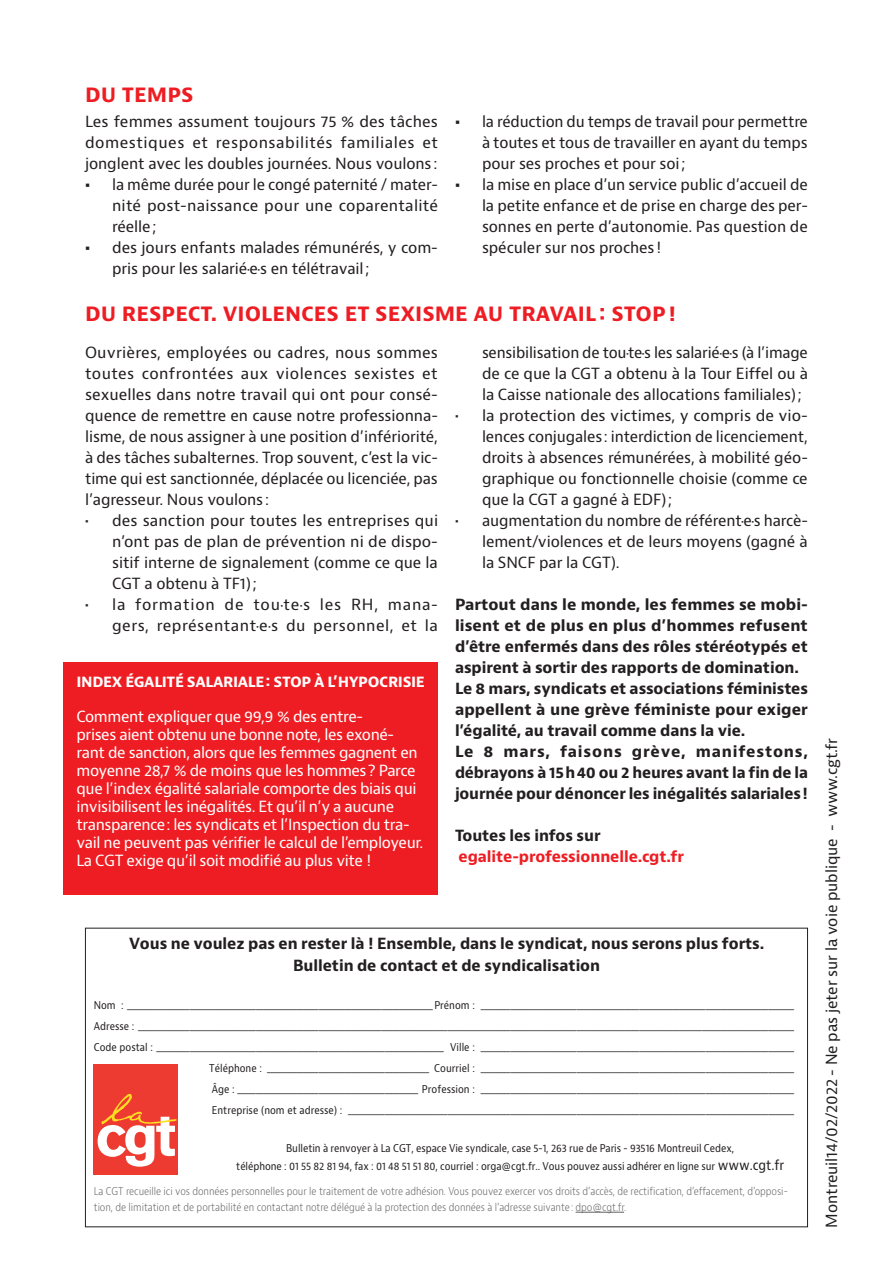
<style>
.page{position:relative;width:893px;height:1263px;background:#fff}
.page>*{position:absolute;margin:0;border:0;box-sizing:border-box;transform-origin:0 0}
.Style_de_paragraphe{font:700 21px "Bernino Sans";color:#ee1d23}
.Texte{font:15px/21px "Bernino Sans";letter-spacing:-.005em;color:#231f20;text-align:justify}
.Texte-2{font:700 15px/21px "Bernino Sans";letter-spacing:-.005em;color:#231f20;text-align:justify}
.Texte-3{font:15px/18px "Bernino Sans";letter-spacing:-.025em;color:#fff}
.Texte-4{font:15px/21px "Bernino Sans";letter-spacing:.03em;color:#231f20;text-align:right}
.t1{font:15px "Bernina Sans";letter-spacing:-.005em;color:#231f20}
.Texte-5{font:700 15px "Bernino Sans";letter-spacing:-.025em;color:#fff}
.Texte-6{font:700 15px "Bernino Sans";letter-spacing:-.005em;color:#ee1d23}
.t2{font:10.5px/18px "Bernino Sans";letter-spacing:-.005em;color:#231f20;text-align:center;scale:.9 1}
.t3{font:300 10.5px/16.2px "Bernino Sans";letter-spacing:-.005em;color:#616161;scale:.9 1}
.s1{font-weight:700}
.s2{font-size:13.5px}
</style>
<div class="page">
<hr style="left:576px;top:1212px;width:48px;height:1px;background:#616161">
<div style="left:93px;top:1064px;width:85px;height:111px;background:#ee3b32"></div>
<svg style="left:98px;top:1094px;width:78px;height:73px"></svg>
<div style="left:64px;top:662px;width:374px;height:233px;background:#ee1d23"></div>
<p class="Style_de_paragraphe" style="left:85px;top:81px;width:110px">DU TEMPS</p>
<p class="Texte" style="left:85px;top:111px;width:355px">Les femmes assument toujours 75 % des tâches domestiques et responsabilités familiales et jonglent avec les doubles journées. Nous voulons :</p>
<p class="Texte" style="left:112px;top:174px;width:327px;text-indent:-27px"><span class="s1">•</span> la même durée pour le congé paternité / mater&shy;nité post-naissance pour une coparentalité réelle;</p>
<p class="Texte" style="left:112px;top:237px;width:327px;text-indent:-27px"><span class="s1">•</span> des jours enfants malades rémunérés, y com&shy;pris pour les salarié·e·s en télétravail;</p>
<p class="Texte" style="left:482px;top:111px;width:327px;text-indent:-27px"><span class="s1">•</span> la réduction du temps de travail pour permettre à toutes et tous de travailler en ayant du temps pour ses proches et pour soi;</p>
<p class="Texte" style="left:482px;top:174px;width:327px;text-indent:-27px"><span class="s1">•</span> la mise en place d’un service public d’accueil de la petite enfance et de prise en charge des per&shy;sonnes en perte d’autonomie. Pas question de spéculer sur nos proches !</p>
<p class="Style_de_paragraphe" style="left:85px;top:300px;width:593px">DU RESPECT. VIOLENCES ET SEXISME AU TRAVAIL: STOP!</p>
<p class="Texte" style="left:85px;top:342px;width:355px">Ouvrières, employées ou cadres, nous sommes toutes confrontées aux violences sexistes et sexuelles dans notre travail qui ont pour consé&shy;quence de remettre en cause notre professionna&shy;lisme, de nous assigner à une position d’infériorité, à des tâches subalternes. Trop souvent, c’est la vic&shy;time qui est sanctionnée, déplacée ou licenciée, pas l’agresseur. Nous voulons :</p>
<p class="Texte" style="left:112px;top:510px;width:328px;text-indent:-27px">• des sanction pour toutes les entreprises qui n’ont pas de plan de prévention ni de dispo&shy;sitif interne de signalement (comme ce que la CGT a obtenu à TF1);</p>
<p class="Texte-4" style="left:85px;top:594px;width:354px">• la formation de tou·te·s les RH, mana&shy;gers, représentant·e·s du personnel, et la</p>
<p class="Texte" style="left:482px;top:342px;width:328px">sensibilisation de tou·te·s les salarié·e·s (à l’image de ce que la CGT a obtenu à la Tour Eiffel ou à la Caisse nationale des allocations familiales);</p>
<p class="Texte" style="left:482px;top:405px;width:327px;text-indent:-27px">• la protection des victimes, y compris de vio&shy;lences conjugales: interdiction de licenciement, droits à absences rémunérées, à mobilité géo&shy;graphique ou fonctionnelle choisie (comme ce que la CGT a gagné à EDF);</p>
<p class="Texte" style="left:482px;top:510px;width:327px;text-indent:-27px">• augmentation du nombre de référent·e·s harcè&shy;lement/violences et de leurs moyens (gagné à la SNCF par la CGT).</p>
<p class="Texte-2" style="left:455px;top:594px;width:354px">Partout dans le monde, les femmes se mobi&shy;lisent et de plus en plus d’hommes refusent d’être enfermés dans des rôles stéréotypés et aspirent à sortir des rapports de domination.</p>
<p class="Texte-2" style="left:455px;top:678px;width:355px">Le 8 mars, syndicats et associations féministes appellent à une grève féministe pour exiger l’égalité, au travail comme dans la vie.</p>
<p class="Texte-2" style="left:455px;top:741px;width:354px">Le 8 mars, faisons grève, manifestons, débrayons à 15h40 ou 2 heures avant la fin de la journée pour dénoncer les inégalités salariales!</p>
<p class="Texte-2" style="left:455px;top:825px;width:147px">Toutes les infos sur</p>
<p class="Texte-6" style="left:459px;top:847px;width:227px">egalite-professionnelle.cgt.fr</p>
<p class="Texte-5" style="left:77px;top:672px;width:350px">INDEX ÉGALITÉ SALARIALE: STOP À L’HYPOCRISIE</p>
<p class="Texte-3" style="left:77px;top:708px;width:348px">Comment expliquer que 99,9 % des entre-<br>prises aient obtenu une bonne note, les exoné&shy;rant de sanction, alors que les femmes gagnent en moyenne 28,7 % de moins que les hommes? Parce que l’index égalité salariale comporte des biais qui invisibilisent les inégalités. Et qu’il n’y a aucune transparence: les syndicats et l’Inspection du tra&shy;vail ne peuvent pas vérifier le calcul de l’employeur.<br>La CGT exige qu’il soit modifié au plus vite !</p>
<p class="Texte-2" style="left:129px;top:933px;width:637px">Vous ne voulez pas en rester là ! Ensemble, dans le syndicat, nous serons plus forts.</p>
<p class="Texte-2" style="left:293px;top:955px;width:309px">Bulletin de contact et de syndicalisation</p>
<p class="t2" style="left:94px;top:996px;width:780px">Nom : ___________________________________________________________________________________ Prénom : _____________________________________________________________________________________</p>
<p class="t2" style="left:94px;top:1017px;width:780px">Adresse : __________________________________________________________________________________________________________________________________________________________________________________</p>
<p class="t2" style="left:94px;top:1038px;width:780px">Code postal : ______________________________________________________________________________ Ville : _____________________________________________________________________________________</p>
<p class="t2" style="left:209px;top:1059px;width:651px">Téléphone : ____________________________________________ Courriel : _____________________________________________________________________________________</p>
<p class="t2" style="left:212px;top:1080px;width:648px">Âge : _________________________________________________ Profession : _____________________________________________________________________________________</p>
<p class="t2" style="left:212px;top:1101px;width:648px">Entreprise (nom et adresse) : _________________________________________________________________________________________________________________________</p>
<p class="t2" style="left:236px;top:1139px;width:610px">Bulletin à renvoyer à La CGT, espace Vie syndicale, case 5-1, 263 rue de Paris - 93516 Montreuil Cedex,<br>téléphone : 01 55 82 81 94, fax : 01 48 51 51 80, courriel : orga@cgt.fr.. Vous pouvez aussi adhérer en ligne sur <span class="s2">www.cgt.fr</span></p>
<p class="t3" style="left:94px;top:1183px;width:773px">La CGT recueille ici vos données personnelles pour le traitement de votre adhésion. Vous pouvez exercer vos droits d’accès, de rectification, d’effacement, d’opposi&shy;tion, de limitation et de portabilité en contactant notre délégué à la protection des données à l’adresse suivante: dpo@cgt.fr.</p>
<p class="t1" style="left:822px;top:1227px;width:491px;rotate:-90deg">Montreuil14/02/2022 - Ne pas jeter sur la voie publique - www.cgt.fr</p>
</div>
